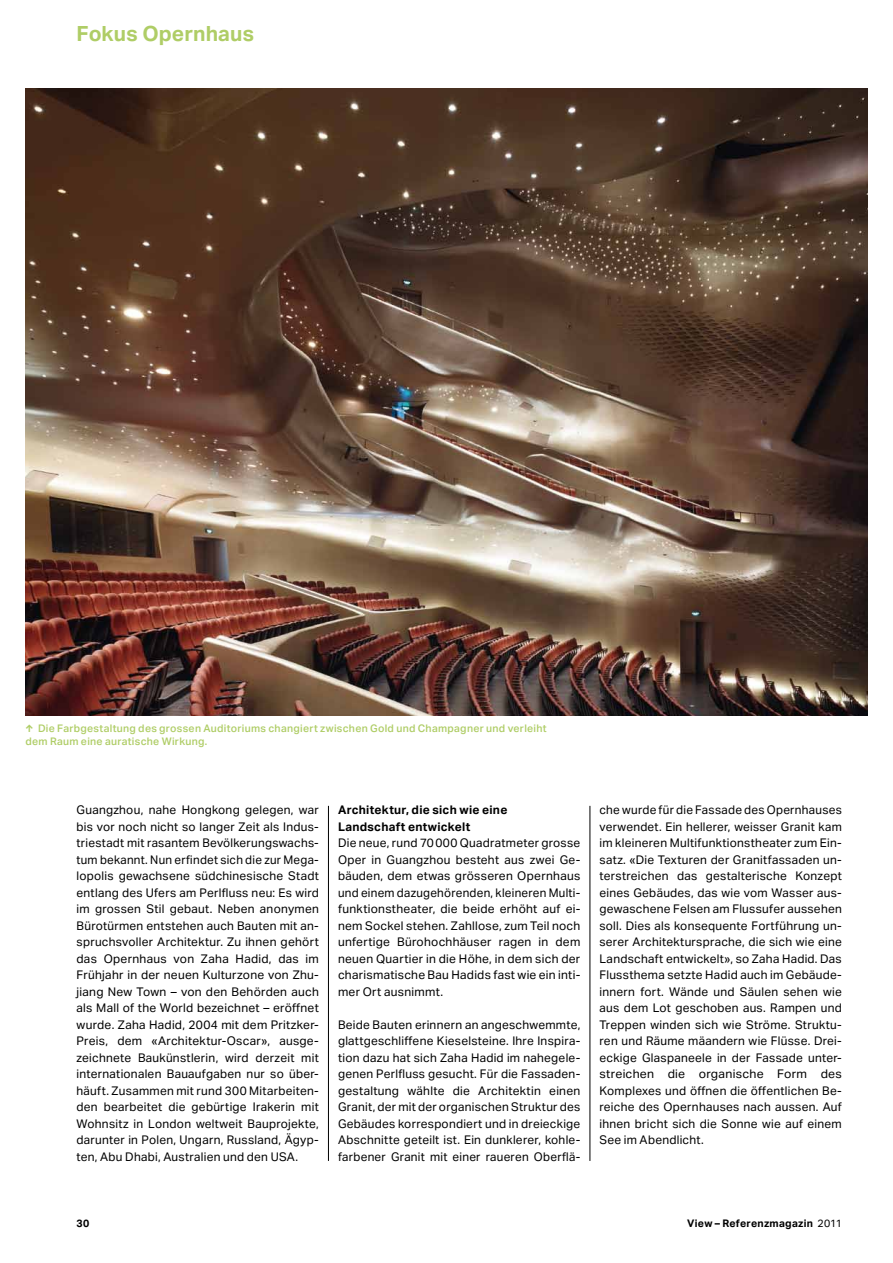
<style>
.page{position:relative;width:893px;height:1263px;background:#fff}
.page>*{position:absolute;margin:0;border:0;box-sizing:border-box;transform-origin:0 0}
.t1{font:700 21px "Aktiv Grotesk Geberit";letter-spacing:.005em;color:#afcd66}
.t2{font:12px/16.5px "Aktiv Grotesk Geberit";letter-spacing:.025em;color:#000;text-align:justify}
.t3{font:700 12px/16.5px "Aktiv Grotesk Geberit";letter-spacing:.02em;color:#000}
.t4{font:500 10.5px/13.5px "Aktiv Grotesk Geberit";letter-spacing:.03em;color:#afcd66}
.t5{font:700 10.5px "Aktiv Grotesk Geberit";letter-spacing:.025em;color:#000}
.s1{font-weight:700}
.s2{font-weight:400}
</style>
<div class="page">
<img style="left:26px;top:88px;width:841px;height:627px">
<hr style="left:590px;top:806px;width:1px;height:355px;background:#000">
<hr style="left:328px;top:806px;width:1px;height:355px;background:#000">
<h1 class="t1" style="left:77px;top:20px;width:179px">Fokus Opernhaus</h1>
<p class="t4" style="left:26px;top:721px;width:523px"><span class="s1">↑</span> Die Farbgestaltung des grossen Auditoriums changiert zwischen Gold und Champagner und verleiht dem Raum eine auratische Wirkung.</p>
<p class="t2" style="left:77px;top:802px;width:244px">Guangzhou, nahe Hongkong gelegen, war bis vor noch nicht so langer Zeit als Indus&shy;triestadt mit rasantem Bevölkerungswachs&shy;tum bekannt. Nun erfindet sich die zur Mega&shy;lopolis gewachsene südchinesische Stadt entlang des Ufers am Perlfluss neu: Es wird im grossen Stil gebaut. Neben anonymen Bürotürmen entstehen auch Bauten mit an&shy;spruchsvoller Architektur. Zu ihnen gehört das Opernhaus von Zaha Hadid, das im Frühjahr in der neuen Kulturzone von Zhu&shy;jiang New Town – von den Behörden auch als Mall of the World bezeichnet – eröffnet wurde. Zaha Hadid, 2004 mit dem Pritzker-Preis, dem «Architektur-Oscar», ausge&shy;zeichnete Baukünstlerin, wird derzeit mit internationalen Bauaufgaben nur so über&shy;häuft. Zusammen mit rund 300 Mitarbeiten&shy;den bearbeitet die gebürtige Irakerin mit Wohnsitz in London weltweit Bauprojekte, darunter in Polen, Ungarn, Russland, Ägyp&shy;ten, Abu Dhabi, Australien und den USA.</p>
<p class="t3" style="left:338px;top:802px;width:171px">Architektur, die sich wie eine<br>Landschaft entwickelt</p>
<p class="t2" style="left:338px;top:835px;width:244px">Die neue, rund 70000 Quadratmeter grosse Oper in Guangzhou besteht aus zwei Ge&shy;bäuden, dem etwas grösseren Opernhaus und einem dazugehörenden, kleineren Multi&shy;funktionstheater, die beide erhöht auf ei&shy;nem Sockel stehen. Zahllose, zum Teil noch unfertige Bürohochhäuser ragen in dem neuen Quartier in die Höhe, in dem sich der charismatische Bau Hadids fast wie ein inti&shy;mer Ort ausnimmt.</p>
<p class="t2" style="left:338px;top:1016px;width:244px">Beide Bauten erinnern an angeschwemmte, glattgeschliffene Kieselsteine. Ihre Inspira&shy;tion dazu hat sich Zaha Hadid im nahegele&shy;genen Perlfluss gesucht. Für die Fassaden&shy;gestaltung wählte die Architektin einen Granit, der mit der organischen Struktur des Gebäudes korrespondiert und in dreieckige Abschnitte geteilt ist. Ein dunklerer, kohle&shy;farbener Granit mit einer raueren Oberflä-</p>
<p class="t2" style="left:599px;top:802px;width:244px">che wurde für die Fassade des Opernhauses verwendet. Ein hellerer, weisser Granit kam im kleineren Multifunktionstheater zum Ein&shy;satz. «Die Texturen der Granitfassaden un&shy;terstreichen das gestalterische Konzept eines Gebäudes, das wie vom Wasser aus&shy;gewaschene Felsen am Flussufer aussehen soll. Dies als konsequente Fortführung un&shy;serer Architektursprache, die sich wie eine Landschaft entwickelt», so Zaha Hadid. Das Flussthema setzte Hadid auch im Gebäude&shy;innern fort. Wände und Säulen sehen wie aus dem Lot geschoben aus. Rampen und Treppen winden sich wie Ströme. Struktu&shy;ren und Räume mäandern wie Flüsse. Drei&shy;eckige Glaspaneele in der Fassade unter&shy;streichen die organische Form des Komplexes und öffnen die öffentlichen Be&shy;reiche des Opernhauses nach aussen. Auf ihnen bricht sich die Sonne wie auf einem See im Abendlicht.</p>
<p class="t5" style="left:77px;top:1217px;width:14px">30</p>
<p class="t5" style="left:687px;top:1217px;width:156px">View – Referenzmagazin <span class="s2">2011</span></p>
</div>
